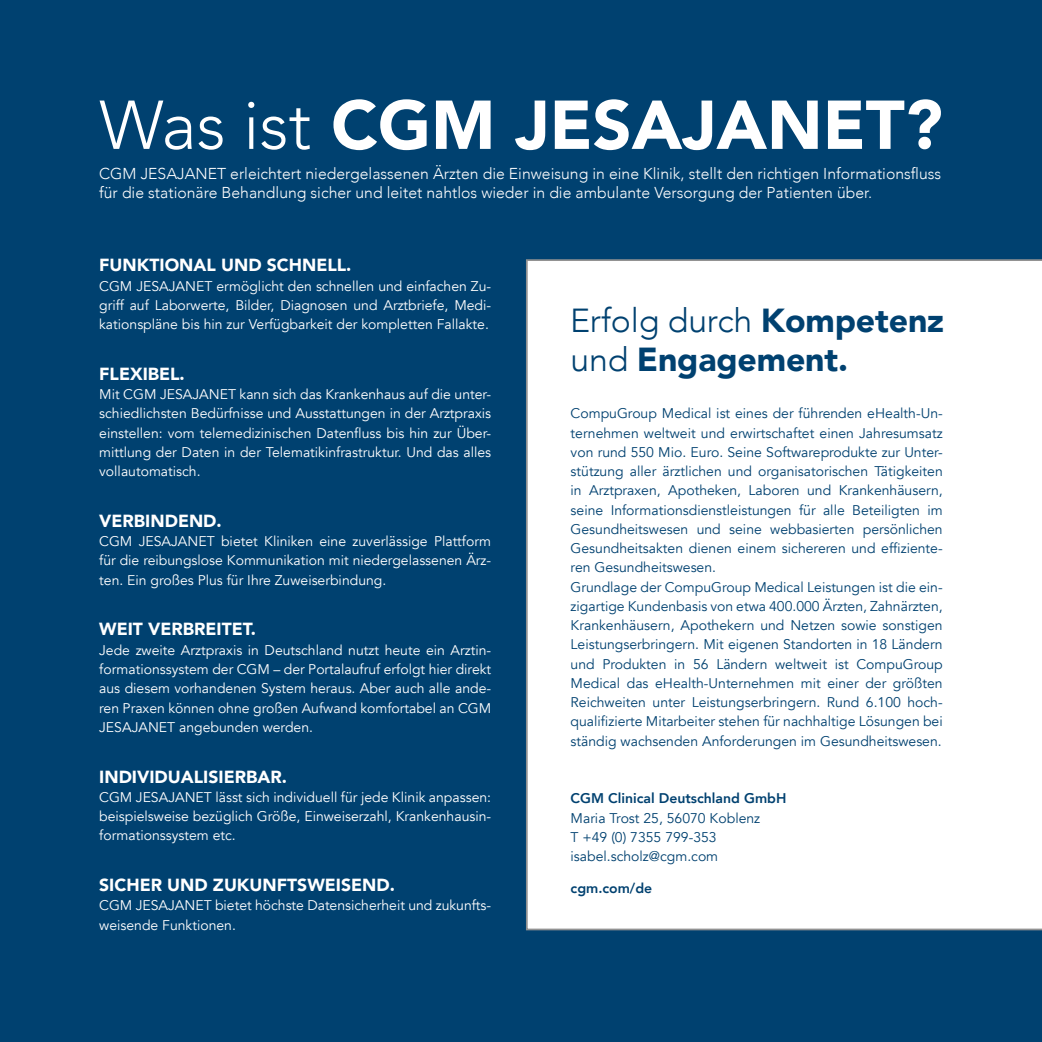
<style>
.page{position:relative;width:1042px;height:1042px;background:#004170}
.page>*{position:absolute;margin:0;border:0;box-sizing:border-box;transform-origin:0 0}
.t1{font:900 68.25px "Avenir";color:#fff}
.t2{font:900 33.25px/39.9px "Avenir LT Com";letter-spacing:-.005em;color:#004170}
.t3{font:900 17.5px "Avenir";color:#fff}
.t4{font:300 15.75px/19.2px "Avenir";color:#fff}
.t5{font:14px/19.2px "Avenir";color:#004170}
.t6{font:14px/19.2px "Avenir";color:#fff;text-align:justify}
.t7{font:14px/19.2px "Avenir LT Com";color:#fff;text-align:justify}
.t8{font:800 14px "Avenir";color:#004170}
.s1{font-weight:300}
</style>
<div class="page">
<svg style="left:526px;top:259px;width:516px;height:671px;background:#ececec"></svg>
<h1 class="t1" style="left:99px;top:67px;width:845px"><span class="s1">Was ist</span> CGM JESAJANET?</h1>
<p class="t4" style="left:99px;top:164px;width:843px">CGM JESAJANET erleichtert niedergelassenen Ärzten die Einweisung in eine Klinik, stellt den richtigen Informationsfluss für die stationäre Behandlung sicher und leitet nahtlos wieder in die ambulante Versorgung der Patienten über.</p>
<p class="t3" style="left:99px;top:250px;width:254px">FUNKTIONAL UND SCHNELL.</p>
<p class="t6" style="left:99px;top:276px;width:393px">CGM JESAJANET ermöglicht den schnellen und einfachen Zu&shy;griff auf Laborwerte, Bilder, Diagnosen und Arztbriefe, Medi&shy;kationspläne bis hin zur Verfügbarkeit der kompletten Fallakte.</p>
<p class="t3" style="left:99px;top:359px;width:87px">FLEXIBEL.</p>
<p class="t6" style="left:99px;top:385px;width:393px">Mit CGM JESAJANET kann sich das Krankenhaus auf die unter&shy;schiedlichsten Bedürfnisse und Ausstattungen in der Arztpraxis einstellen: vom telemedizinischen Datenfluss bis hin zur Über&shy;mittlung der Daten in der Telematikinfrastruktur. Und das alles vollautomatisch.</p>
<p class="t3" style="left:99px;top:506px;width:124px">VERBINDEND.</p>
<p class="t6" style="left:99px;top:532px;width:393px">CGM JESAJANET bietet Kliniken eine zuverlässige Plattform für die reibungslose Kommunikation mit niedergelassenen Ärz&shy;ten. Ein großes Plus für Ihre Zuweiserbindung.</p>
<p class="t3" style="left:99px;top:614px;width:158px">WEIT VERBREITET.</p>
<p class="t6" style="left:99px;top:640px;width:393px">Jede zweite Arztpraxis in Deutschland nutzt heute ein Arztin&shy;formationssystem der CGM – der Portalaufruf erfolgt hier direkt aus diesem vorhandenen System heraus. Aber auch alle ande&shy;ren Praxen können ohne großen Aufwand komfortabel an CGM JESAJANET angebunden werden.</p>
<p class="t3" style="left:99px;top:761px;width:189px">INDIVIDUALISIERBAR.</p>
<p class="t7" style="left:99px;top:787px;width:393px">CGM JESAJANET lässt sich individuell für jede Klinik anpassen: beispielsweise bezüglich Größe, Einweiserzahl, Krankenhausin&shy;formationssystem etc.</p>
<p class="t3" style="left:99px;top:870px;width:297px">SICHER UND ZUKUNFTSWEISEND.</p>
<p class="t6" style="left:99px;top:896px;width:393px">CGM JESAJANET bietet höchste Datensicherheit und zukunfts&shy;weisende Funktionen.</p>
<h2 class="t2" style="left:570px;top:300px;width:375px"><span class="s1">Erfolg durch</span> Kompetenz <span class="s1">und</span> Engagement.</h2>
<p class="t5" style="left:570px;top:404px;width:374px">CompuGroup Medical ist eines der führenden eHealth-Un&shy;ternehmen weltweit und erwirtschaftet einen Jahresumsatz von rund 550 Mio. Euro. Seine Softwareprodukte zur Unter&shy;stützung aller ärztlichen und organisatorischen Tätigkeiten in Arztpraxen, Apotheken, Laboren und Krankenhäusern, seine Informationsdienstleistungen für alle Beteiligten im Gesundheitswesen und seine webbasierten persönlichen Gesundheitsakten dienen einem sichereren und effiziente&shy;ren Gesundheitswesen.<br>Grundlage der CompuGroup Medical Leistungen ist die ein&shy;zigartige Kundenbasis von etwa 400.000 Ärzten, Zahnärzten, Krankenhäusern, Apothekern und Netzen sowie sonstigen Leistungserbringern. Mit eigenen Standorten in 18 Ländern und Produkten in 56 Ländern weltweit ist CompuGroup Medical das eHealth-Unternehmen mit einer der größten Reichweiten unter Leistungserbringern. Rund 6.100 hoch&shy;qualifizierte Mitarbeiter stehen für nachhaltige Lösungen bei ständig wachsenden Anforderungen im Gesundheitswesen.</p>
<p class="t8" style="left:570px;top:788px;width:217px">CGM Clinical Deutschland GmbH</p>
<p class="t5" style="left:570px;top:808px;width:191px">Maria Trost 25, 56070 Koblenz<br>T +49 (0) 7355 799-353 isabel.scholz@cgm.com</p>
<p class="t8" style="left:570px;top:877px;width:83px">cgm.com/de</p>
</div>
